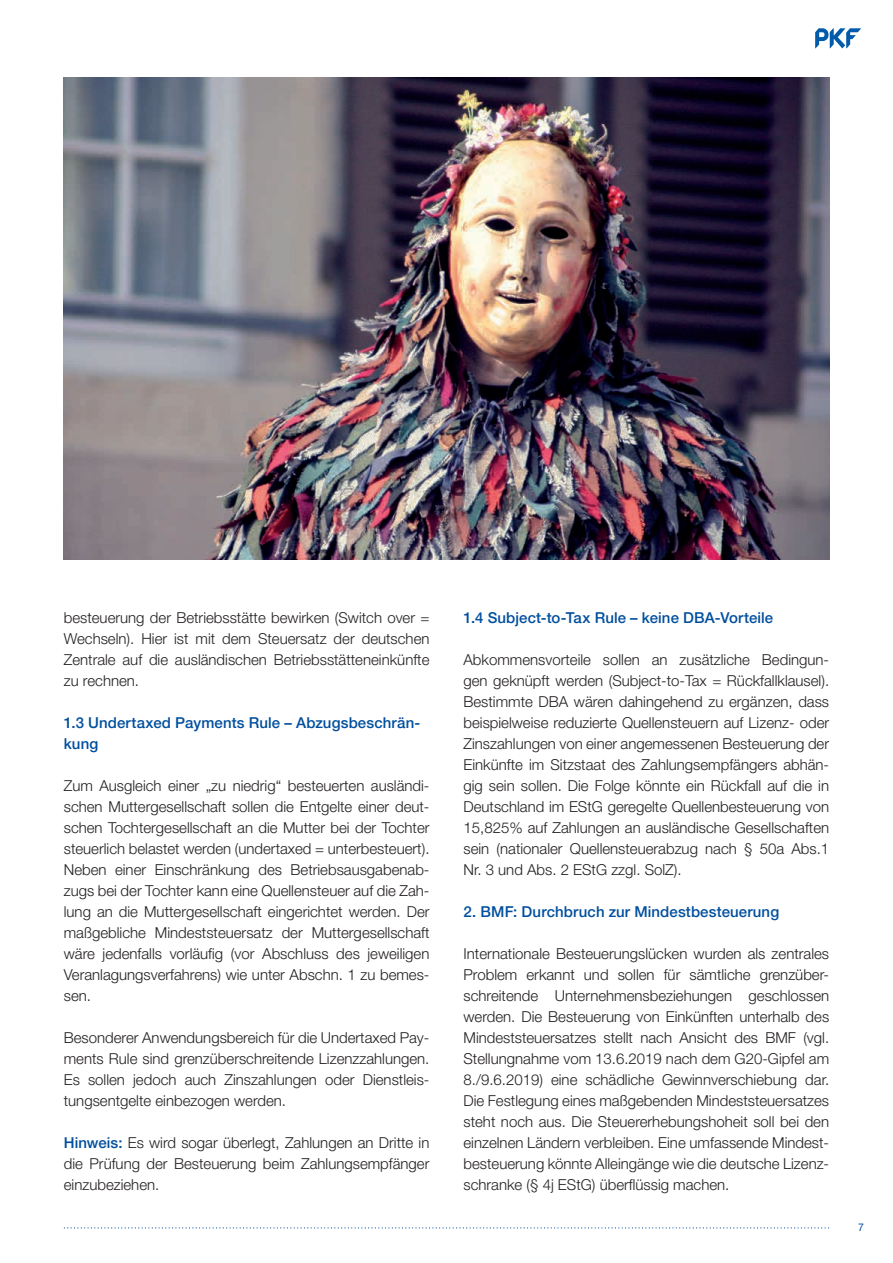
<style>
.page{position:relative;width:893px;height:1263px;background:#fff}
.page>*{position:absolute;margin:0;border:0;box-sizing:border-box;transform-origin:0 0}
.t1{font:300 15px/21px "Helvetica Neue LT";color:#231f20;text-align:justify}
.t2{font:500 15px/21px "Helvetica Neue LT";letter-spacing:.01em;color:#014f9e}
.t3{font:10.5px "Helvetica Neue LT";color:#014f9e}
.s1{font-weight:500;color:#014f9e}
</style>
<div class="page">
<img style="left:64px;top:78px;width:765px;height:482px">
<svg style="left:815px;top:28px;width:46px;height:20px"></svg>
<svg style="left:64px;top:1227px;width:765px;height:1px"></svg>
<p class="t1" style="left:64px;top:606px;width:367px">besteuerung der Betriebsstätte bewirken (Switch over = Wechseln). Hier ist mit dem Steuersatz der deutschen Zentrale auf die ausländischen Betriebsstätteneinkünfte zu rechnen.</p>
<p class="t2" style="left:64px;top:712px;width:358px">1.3 Undertaxed Payments Rule – Abzugsbeschrän&shy;kung</p>
<p class="t1" style="left:64px;top:774px;width:367px">Zum Ausgleich einer „zu niedrig“ besteuerten ausländi&shy;schen Muttergesellschaft sollen die Entgelte einer deut&shy;schen Tochtergesellschaft an die Mutter bei der Tochter steuerlich belastet werden (undertaxed = unterbesteuert).<br>Neben einer Einschränkung des Betriebsausgabenab&shy;zugs bei der Tochter kann eine Quellensteuer auf die Zah&shy;lung an die Muttergesellschaft eingerichtet werden. Der maßgebliche Mindeststeuersatz der Muttergesellschaft wäre jedenfalls vorläufig (vor Abschluss des jeweiligen Veranlagungsverfahrens) wie unter Abschn. 1 zu bemes&shy;sen.</p>
<p class="t1" style="left:64px;top:1026px;width:367px">Besonderer Anwendungsbereich für die Undertaxed Pay&shy;ments Rule sind grenzüberschreitende Lizenzzahlungen.<br>Es sollen jedoch auch Zinszahlungen oder Dienstleis&shy;tungsentgelte einbezogen werden.</p>
<p class="t1" style="left:64px;top:1131px;width:367px"><span class="s1">Hinweis:</span> Es wird sogar überlegt, Zahlungen an Dritte in die Prüfung der Besteuerung beim Zahlungsempfänger einzubeziehen.</p>
<p class="t2" style="left:464px;top:607px;width:311px">1.4 Subject-to-Tax Rule – keine DBA-Vorteile</p>
<p class="t1" style="left:464px;top:648px;width:367px">Abkommensvorteile sollen an zusätzliche Bedingun&shy;gen geknüpft werden (Subject-to-Tax = Rückfallklausel).<br>Bestimmte DBA wären dahingehend zu ergänzen, dass beispielweise reduzierte Quellensteuern auf Lizenz- oder Zinszahlungen von einer angemessenen Besteuerung der Einkünfte im Sitzstaat des Zahlungsempfängers abhän&shy;gig sein sollen. Die Folge könnte ein Rückfall auf die in Deutschland im EStG geregelte Quellenbesteuerung von 15,825% auf Zahlungen an ausländische Gesellschaften sein (nationaler Quellensteuerabzug nach § 50a Abs.1<br>Nr. 3 und Abs. 2 EStG zzgl. SolZ).</p>
<p class="t2" style="left:464px;top:901px;width:317px">2. BMF: Durchbruch zur Mindestbesteuerung</p>
<p class="t1" style="left:464px;top:942px;width:367px">Internationale Besteuerungslücken wurden als zentrales Problem erkannt und sollen für sämtliche grenzüber&shy;schreitende Unternehmensbeziehungen geschlossen werden. Die Besteuerung von Einkünften unterhalb des Mindeststeuersatzes stellt nach Ansicht des BMF (vgl.<br>Stellungnahme vom 13.6.2019 nach dem G20-Gipfel am 8./9.6.2019) eine schädliche Gewinnverschiebung dar.<br>Die Festlegung eines maßgebenden Mindeststeuersatzes steht noch aus. Die Steuererhebungshoheit soll bei den einzelnen Ländern verbleiben. Eine umfassende Mindest&shy;besteuerung könnte Alleingänge wie die deutsche Lizenz&shy;schranke (§ 4j EStG) überflüssig machen.</p>
<p class="t3" style="left:858px;top:1221px;width:7px">7</p>
</div>
